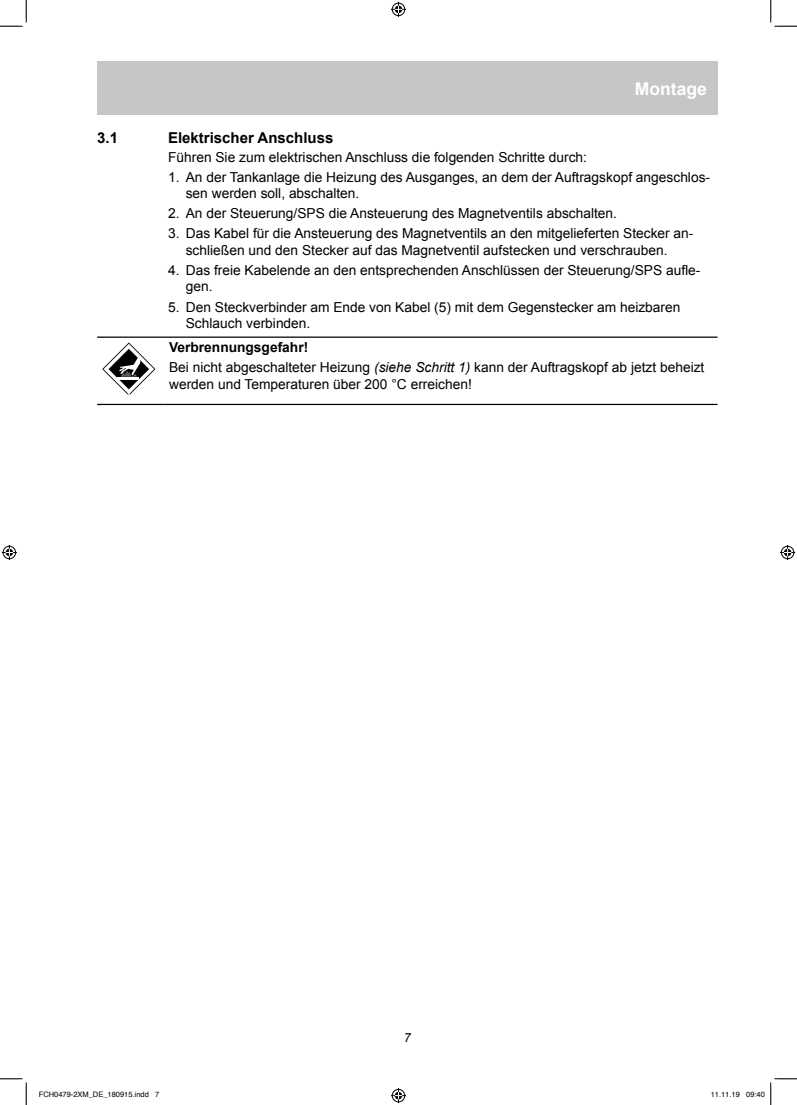
<style>
.page{position:relative;width:797px;height:1105px;background:#fff}
.page>*{position:absolute;margin:0;border:0;box-sizing:border-box;transform-origin:0 0}
.t1{font:700 17.5px "Arial";color:#fff}
.t2{font:700 15px "Arial";color:#000}
.t3{font:13.75px/16.5px "Arial";color:#000}
.t4{font:italic 12.5px "Arial";color:#000}
.t5{font:7.5px "Helvetica";color:#000}
.s1{font-weight:700}
.s2{font-style:italic}
</style>
<div class="page">
<div style="left:97px;top:62px;width:620px;height:53px;background:#c6c6c6"></div>
<hr style="left:97px;top:337px;width:67px;height:1px;background:#000">
<hr style="left:164px;top:337px;width:553px;height:1px;background:#000">
<hr style="left:97px;top:404px;width:67px;height:1px;background:#000">
<hr style="left:164px;top:404px;width:553px;height:1px;background:#000">
<svg style="left:102px;top:342px;width:53px;height:52px"></svg>
<svg style="left:0;top:0;width:27px;height:27px"></svg>
<svg style="left:0;top:1078px;width:27px;height:27px"></svg>
<svg style="left:770px;top:0;width:27px;height:27px"></svg>
<svg style="left:391px;top:2px;width:15px;height:15px"></svg>
<svg style="left:391px;top:1088px;width:15px;height:15px"></svg>
<svg style="left:2px;top:545px;width:15px;height:15px"></svg>
<svg style="left:780px;top:545px;width:15px;height:15px"></svg>
<svg style="left:770px;top:1078px;width:27px;height:27px"></svg>
<p class="t1" style="left:635px;top:77px;width:73px">Montage</p>
<p class="t2" style="left:97px;top:128px;width:22px">3.1</p>
<p class="t2" style="left:168px;top:128px;width:167px">Elektrischer Anschluss</p>
<p class="t3" style="left:168px;top:149px;width:420px">Führen Sie zum elektrischen Anschluss die folgenden Schritte durch:</p>
<p class="t3" style="left:186px;top:169px;width:526px;text-indent:-18px">1. An der Tankanlage die Heizung des Ausganges, an dem der Auftragskopf angeschlos&shy;sen werden soll, abschalten.</p>
<p class="t3" style="left:168px;top:205px;width:450px">2. An der Steuerung/SPS die Ansteuerung des Magnetventils abschalten.</p>
<p class="t3" style="left:186px;top:225px;width:509px;text-indent:-18px">3. Das Kabel für die Ansteuerung des Magnetventils an den mitgelieferten Stecker an&shy;schließen und den Stecker auf das Magnetventil aufstecken und verschrauben.</p>
<p class="t3" style="left:186px;top:262px;width:516px;text-indent:-18px">4. Das freie Kabelende an den entsprechenden Anschlüssen der Steuerung/SPS aufle&shy;gen.</p>
<p class="t3" style="left:186px;top:299px;width:496px;text-indent:-18px">5. Den Steckverbinder am Ende von Kabel (5) mit dem Gegenstecker am heizbaren<br>Schlauch verbinden.</p>
<p class="t3" style="left:169px;top:337px;width:537px;line-height:20px"><span class="s1">Verbrennungsgefahr!<br></span>Bei nicht abgeschalteter Heizung <span class="s2">(siehe Schritt 1)</span> kann der Auftragskopf ab jetzt beheizt</p>
<p class="t3" style="left:169px;top:376px;width:304px">werden und Temperaturen über 200 °C erreichen!</p>
<p class="t4" style="left:404px;top:1029px;width:8px">7</p>
<p class="t5" style="left:39px;top:1089px;width:122px">FCH0479-2XM_DE_180915.indd 7</p>
<p class="t5" style="left:710px;top:1089px;width:56px">11.11.19 09:40</p>
</div>
